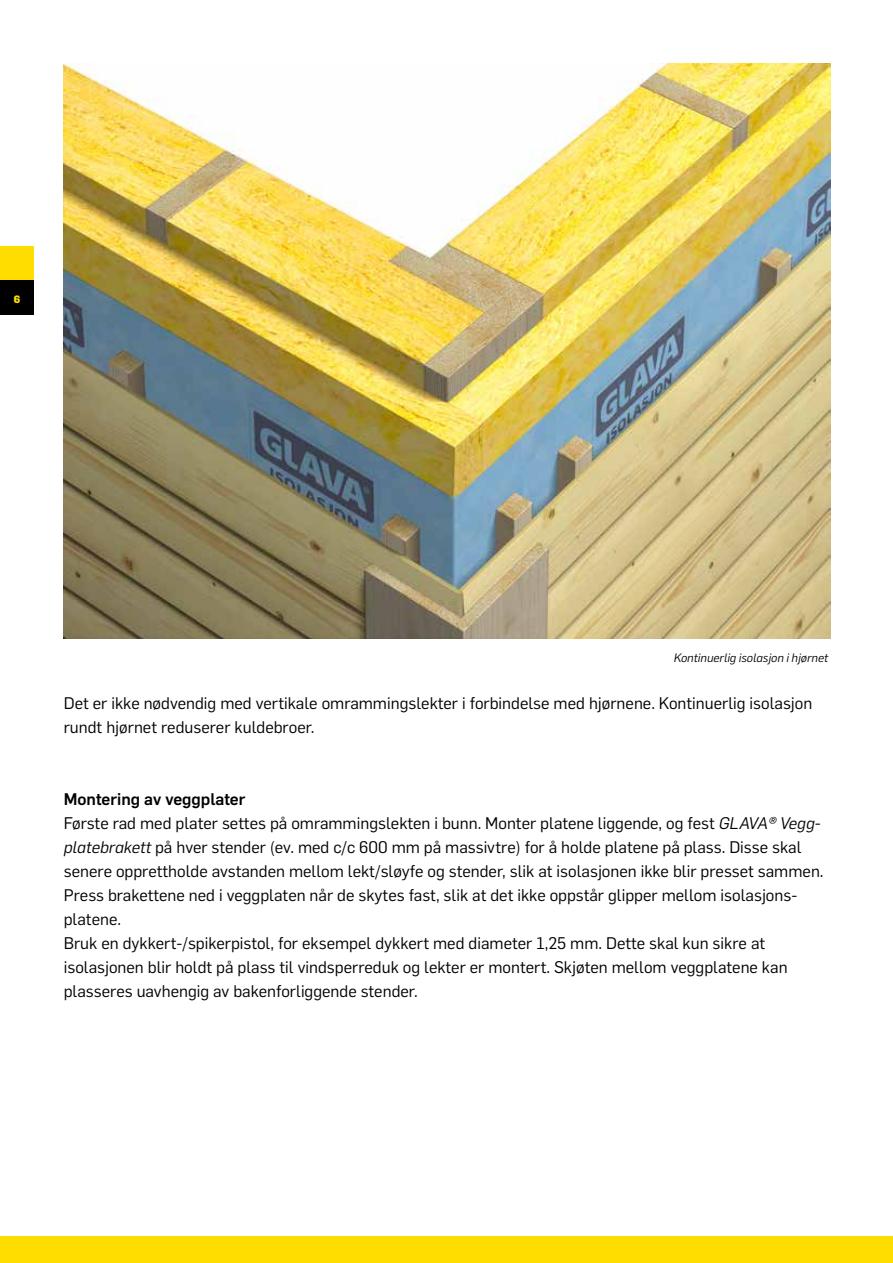
<style>
.page{position:relative;width:893px;height:1263px;background:#fff}
.page>*{position:absolute;margin:0;border:0;box-sizing:border-box;transform-origin:0 0}
.t1{font:16.5px/24px "Flama";color:#000}
.t2{font:italic 12px "Flama";color:#000}
.t3{font:800 10.5px "Flama";color:#fd0}
.s1{font-weight:500}
.s2{font-style:italic}
</style>
<div class="page">
<div style="left:0;top:247px;width:34px;height:34px;background:#fd0"></div>
<div style="left:0;top:281px;width:34px;height:34px;background:#000"></div>
<div style="left:0;top:1236px;width:893px;height:27px;background:#fd0"></div>
<img style="left:64px;top:64px;width:767px;height:574px">
<p class="t3" style="left:14px;top:291px;width:8px">6</p>
<p class="t2" style="left:674px;top:649px;width:156px">Kontinuerlig isolasjon i hjørnet</p>
<p class="t1" style="left:64px;top:690px;width:750px">Det er ikke nødvendig med vertikale omrammingslekter i forbindelse med hjørnene. Kontinuerlig isolasjon rundt hjørnet reduserer kuldebroer.</p>
<p class="t1" style="left:64px;top:786px;width:761px"><span class="s1">Montering av veggplater<br></span>Første rad med plater settes på omrammingslekten i bunn. Monter platene liggende, og fest <span class="s2">GLAVA® Vegg&shy;platebrakett</span> på hver stender (ev. med c/c 600 mm på massivtre) for å holde platene på plass. Disse skal senere opprettholde avstanden mellom lekt/sløyfe og stender, slik at isolasjonen ikke blir presset sammen.<br>Press brakettene ned i veggplaten når de skytes fast, slik at det ikke oppstår glipper mellom isolasjons&shy;platene.<br>Bruk en dykkert-/spikerpistol, for eksempel dykkert med diameter 1,25 mm. Dette skal kun sikre at isolasjonen blir holdt på plass til vindsperreduk og lekter er montert. Skjøten mellom veggplatene kan plasseres uavhengig av bakenforliggende stender.</p>
</div>
